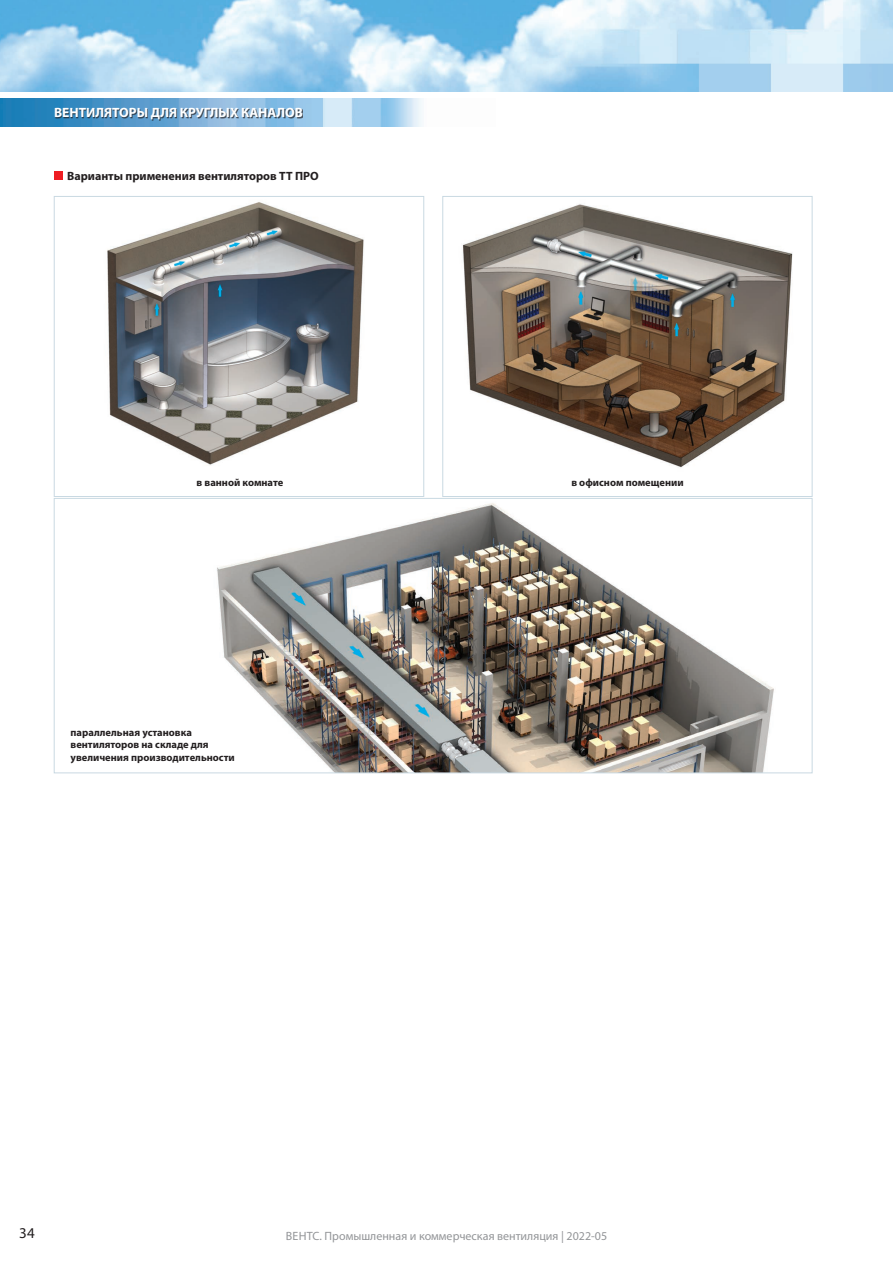
<style>
.page{position:relative;width:893px;height:1263px;background:#fff}
.page>*{position:absolute;margin:0;border:0;box-sizing:border-box;transform-origin:0 0}
.t1{font:15px "Myriad Pro";color:#231f20}
.t2{font:700 13.5px "Myriad Pro";color:#fff}
.t3{font:12px "Myriad Pro";color:#939598}
.t4{font:700 12px "Myriad Pro";color:#231f20}
.t5{font:700 10.5px/12.6px "Myriad Pro";color:#231f20}
</style>
<div class="page">
<img style="left:0;top:0;width:893px;height:91px">
<img style="left:0;top:99px;width:422px;height:27px">
<div style="left:55px;top:109px;width:248px;height:11px;background:#231f20;opacity:.7"></div>
<div style="left:54px;top:172px;width:9px;height:8px;background:#ee1d23"></div>
<img style="left:107px;top:202px;width:257px;height:263px">
<div style="left:54px;top:196px;width:370px;height:301px;border:1px solid #c9d9e2"></div>
<img style="left:462px;top:204px;width:331px;height:264px">
<div style="left:443px;top:196px;width:369px;height:301px;border:1px solid #c9d9e2"></div>
<img style="left:217px;top:503px;width:557px;height:268px">
<p class="t2" style="left:54px;top:104px;width:251px">ВЕНТИЛЯТОРЫ ДЛЯ КРУГЛЫХ КАНАЛОВ</p>
<p class="t4" style="left:67px;top:168px;width:253px">Варианты применения вентиляторов ТТ ПРО</p>
<p class="t5" style="left:197px;top:475px;width:88px">в ванной комнате</p>
<p class="t5" style="left:571px;top:475px;width:114px">в офисном помещении</p>
<p class="t5" style="left:71px;top:725px;width:166px">параллельная установка вентиляторов на складе для увеличения производительности</p>
<h1 class="t1" style="left:19px;top:1224px;width:17px">34</h1>
<p class="t3" style="left:286px;top:1229px;width:323px">ВЕНТС. Промышленная и коммерческая вентиляция | 2022-05</p>
</div>
